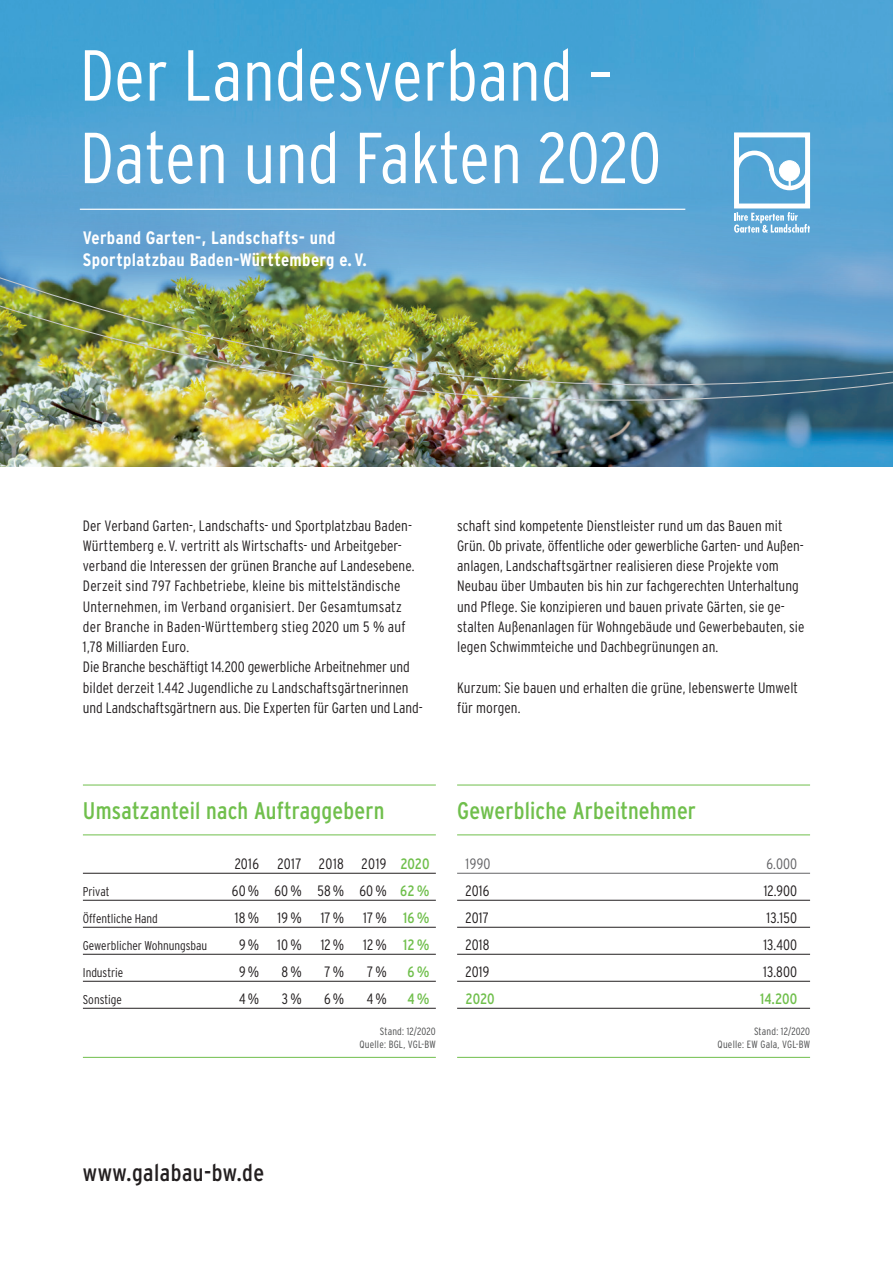
<style>
.page{position:relative;width:893px;height:1263px;background:#fff}
.page>*{position:absolute;margin:0;border:0;box-sizing:border-box;transform-origin:0 0}
.t1{font:300 condensed 72px/82.5px "Interstate";color:#fff}
.t2{font:condensed 24px "Interstate";letter-spacing:.005em;color:#70bf4c}
.t3{font:condensed 24px "Interstate";letter-spacing:.02em;color:#231f20}
.t4{font:700 condensed 18px/22.5px "Interstate";letter-spacing:.02em;color:#fff}
.t5{font:300 condensed 15px/20.2px "Interstate";letter-spacing:.005em;color:#231f20}
.t6{font:300 condensed 15px "Interstate";letter-spacing:.03em;color:#231f20}
.t7{font:condensed 15px "Interstate";color:#70bf4c}
.t8{font:300 condensed 15px "Interstate";letter-spacing:.01em;color:#636366}
.t9{font:300 condensed 12.75px "Interstate";letter-spacing:-.005em;color:#231f20}
.t10{font:300 condensed 10.5px/13.5px "Interstate";letter-spacing:.02em;color:#4b4c4d;text-align:right}
.s1{font-weight:400;color:#70bf4c}
</style>
<div class="page">
<img style="left:0;top:401px;width:893px;height:65px">
<img style="left:0;top:386px;width:893px;height:15px">
<hr style="left:457px;top:785px;width:353px;height:1px;background:#70bf4c">
<hr style="left:457px;top:834px;width:353px;height:1px;background:#70bf4c">
<hr style="left:457px;top:873px;width:353px;height:1px;background:#636366">
<hr style="left:457px;top:900px;width:353px;height:1px;background:#231f20">
<hr style="left:457px;top:927px;width:353px;height:1px;background:#231f20">
<hr style="left:457px;top:954px;width:353px;height:1px;background:#231f20">
<hr style="left:457px;top:981px;width:353px;height:1px;background:#231f20">
<hr style="left:457px;top:1008px;width:353px;height:1px;background:#231f20">
<hr style="left:83px;top:785px;width:353px;height:1px;background:#70bf4c">
<hr style="left:83px;top:834px;width:353px;height:1px;background:#70bf4c">
<hr style="left:83px;top:873px;width:353px;height:1px;background:#231f20">
<hr style="left:83px;top:900px;width:353px;height:1px;background:#231f20">
<hr style="left:83px;top:927px;width:353px;height:1px;background:#231f20">
<hr style="left:83px;top:954px;width:353px;height:1px;background:#231f20">
<hr style="left:83px;top:981px;width:353px;height:1px;background:#231f20">
<hr style="left:83px;top:1008px;width:353px;height:1px;background:#231f20">
<img style="left:0;top:0;width:893px;height:386px">
<hr style="left:83px;top:1057px;width:353px;height:1px;background:#70bf4c">
<hr style="left:457px;top:1057px;width:353px;height:1px;background:#70bf4c">
<div style="left:734px;top:132px;width:76px;height:76px;border:5px solid #fff"></div>
<svg style="left:734px;top:148px;width:76px;height:45px"></svg>
<svg style="left:734px;top:212px;width:76px;height:21px;background:#8dc1e1"></svg>
<div style="left:62px;top:211px;width:343px;height:99px;background:#253f8e;opacity:.6"></div>
<hr style="left:80px;top:209px;width:605px;height:1px;background:#fff">
<h1 class="t1" style="left:80px;top:33px;width:583px">Der Landesverband –<br>Daten und Fakten 2020</h1>
<p class="t4" style="left:83px;top:226px;width:285px">Verband Garten-, Landschafts- und<br>Sportplatzbau Baden-Württemberg e. V.</p>
<p class="t5" style="left:83px;top:515px;width:341px">Der Verband Garten-, Landschafts- und Sportplatzbau Baden-Württemberg e. V. vertritt als Wirtschafts- und Arbeitgeber&shy;verband die Interessen der grünen Branche auf Landesebene.<br>Derzeit sind 797 Fachbetriebe, kleine bis mittelständische Unternehmen, im Verband organisiert. Der Gesamtumsatz der Branche in Baden-Württemberg stieg 2020 um 5 % auf 1,78 Milliarden Euro.<br>Die Branche beschäftigt 14.200 gewerbliche Arbeitnehmer und bildet derzeit 1.442 Jugendliche zu Landschaftsgärtnerinnen und Landschaftsgärtnern aus. Die Experten für Garten und Land-</p>
<p class="t5" style="left:457px;top:515px;width:349px">schaft sind kompetente Dienstleister rund um das Bauen mit Grün. Ob private, öffentliche oder gewerbliche Garten- und Außen&shy;anlagen, Landschaftsgärtner realisieren diese Projekte vom Neubau über Umbauten bis hin zur fachgerechten Unterhaltung und Pflege. Sie konzipieren und bauen private Gärten, sie ge&shy;stalten Außenanlagen für Wohngebäude und Gewerbebauten, sie legen Schwimmteiche und Dachbegrünungen an.</p>
<p class="t5" style="left:457px;top:677px;width:342px">Kurzum: Sie bauen und erhalten die grüne, lebenswerte Umwelt für morgen.</p>
<h2 class="t2" style="left:83px;top:797px;width:303px">Umsatzanteil nach Auftraggebern</h2>
<p class="t6" style="left:235px;top:855px;width:196px">2016 2017 2018 2019 <span class="s1">2020</span></p>
<p class="t9" style="left:83px;top:884px;width:28px">Privat</p>
<p class="t5" style="left:232px;top:880px;width:199px">60% 60% 58% 60% <span class="s1">62%</span></p>
<p class="t9" style="left:83px;top:911px;width:77px">Öffentliche Hand</p>
<p class="t5" style="left:235px;top:907px;width:68px">18% 19%</p>
<p class="t5" style="left:321px;top:907px;width:25px">17%</p>
<p class="t5" style="left:363px;top:907px;width:68px">17% <span class="s1">16%</span></p>
<p class="t9" style="left:83px;top:938px;width:126px">Gewerblicher Wohnungsbau</p>
<p class="t5" style="left:239px;top:934px;width:64px">9% 10%</p>
<p class="t5" style="left:321px;top:934px;width:25px">12%</p>
<p class="t5" style="left:363px;top:934px;width:68px">12% <span class="s1">12%</span></p>
<p class="t9" style="left:83px;top:965px;width:42px">Industrie</p>
<p class="t5" style="left:239px;top:961px;width:22px">9%</p>
<p class="t5" style="left:281px;top:961px;width:22px">8%</p>
<p class="t5" style="left:325px;top:961px;width:21px">7%</p>
<p class="t5" style="left:367px;top:961px;width:21px">7%</p>
<p class="t7" style="left:407px;top:963px;width:24px">6%</p>
<p class="t9" style="left:83px;top:992px;width:40px">Sonstige</p>
<p class="t5" style="left:239px;top:988px;width:22px">4%</p>
<p class="t5" style="left:282px;top:988px;width:21px">3%</p>
<p class="t5" style="left:324px;top:988px;width:22px">6%</p>
<p class="t5" style="left:367px;top:988px;width:22px">4%</p>
<p class="t7" style="left:407px;top:990px;width:24px">4%</p>
<h2 class="t2" style="left:457px;top:797px;width:240px">Gewerbliche Arbeitnehmer</h2>
<p class="t8" style="left:466px;top:855px;width:26px">1990</p>
<p class="t8" style="left:767px;top:855px;width:32px">6.000</p>
<p class="t5" style="left:466px;top:880px;width:25px">2016</p>
<p class="t5" style="left:764px;top:880px;width:35px">12.900</p>
<p class="t5" style="left:466px;top:907px;width:25px">2017</p>
<p class="t5" style="left:766px;top:907px;width:32px">13.150</p>
<p class="t5" style="left:466px;top:934px;width:25px">2018</p>
<p class="t5" style="left:763px;top:934px;width:35px">13.400</p>
<p class="t5" style="left:466px;top:961px;width:25px">2019</p>
<p class="t5" style="left:763px;top:961px;width:36px">13.800</p>
<p class="t7" style="left:466px;top:990px;width:30px">2020</p>
<p class="t7" style="left:760px;top:990px;width:39px">14.200</p>
<h2 class="t3" style="left:83px;top:1159px;width:183px">www.galabau-bw.de</h2>
<p class="t10" style="left:359px;top:1024px;width:78px">Stand: 12/2020<br>Quelle: BGL, VGL-BW</p>
<p class="t10" style="left:717px;top:1024px;width:94px">Stand: 12/2020<br>Quelle: EW Gala, VGL-BW</p>
</div>
